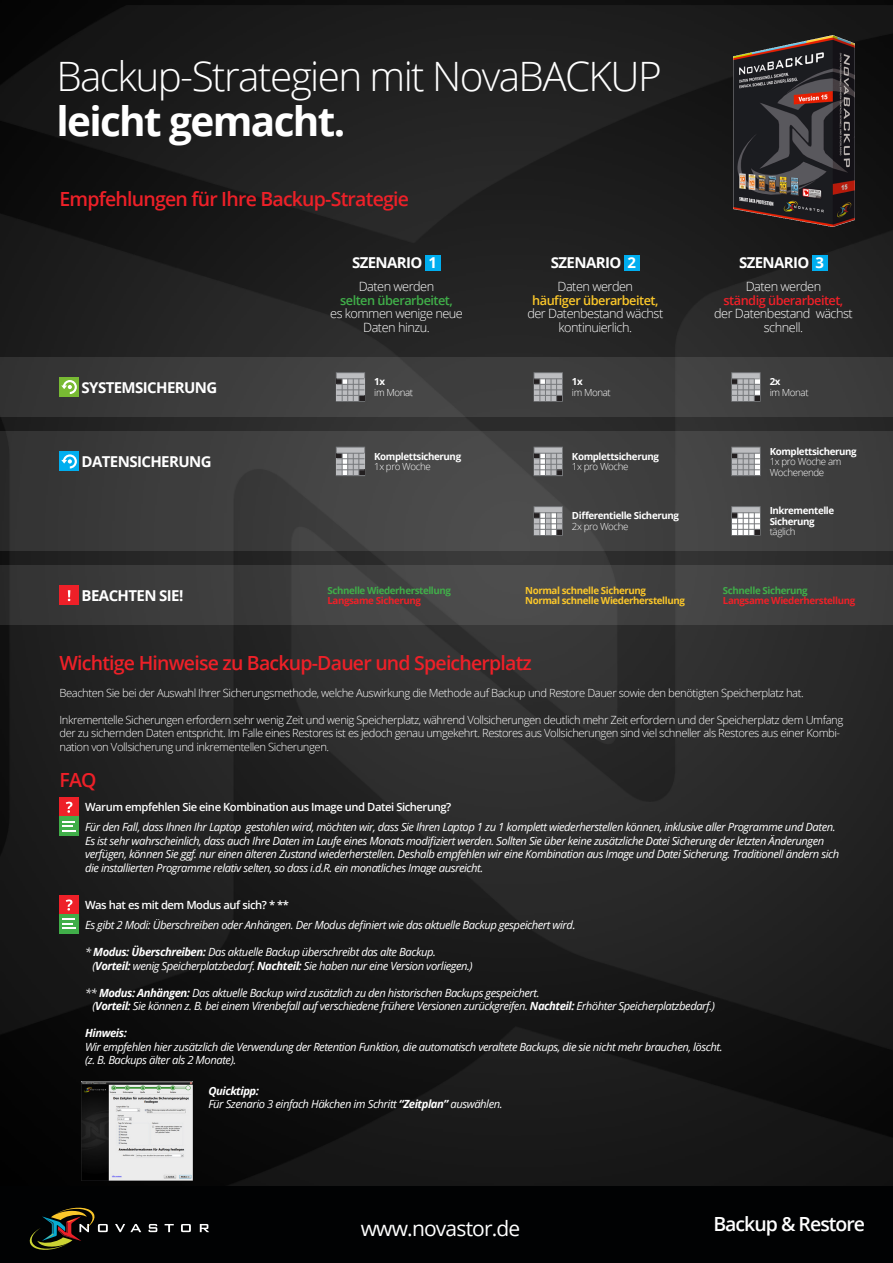
<style>
.page{position:relative;width:893px;height:1263px;background:#fff}
.page>*{position:absolute;margin:0;border:0;box-sizing:border-box;transform-origin:0 0}
.t1{font:300 40.5px "Open Sans";letter-spacing:-.04em;color:#fff}
.t2{font:700 40.5px "Open Sans";letter-spacing:-.04em;color:#fff}
.t3{font:21px "Open Sans";letter-spacing:-.04em;color:#fff}
.t4{font:600 19.5px "Open Sans";letter-spacing:-.04em;color:#ee2028}
.t5{font:600 19.5px "Open Sans";letter-spacing:-.05em;color:#fff}
.t6{font:700 15px "Open Sans";letter-spacing:-.04em;color:#fff}
.t7{font:300 12.75px "Open Sans";letter-spacing:-.04em;color:#fff}
.t8{font:600 12.75px "Open Sans";letter-spacing:-.04em;color:#fbc72a}
.t9{font:600 12.75px "Open Sans";letter-spacing:-.04em;color:#ee2028}
.t10{font:600 12.75px "Open Sans";letter-spacing:-.04em;color:#40ae49}
.t11{font:italic 11.25px/13.5px "Open Sans";letter-spacing:-.04em;color:#fff}
.t12{font:300 11.25px/13.5px "Open Sans";letter-spacing:-.04em;color:#fff}
.t13{font:600 11.25px "Open Sans";letter-spacing:-.04em;color:#fff}
.t14{font:italic 700 11.25px "Open Sans";letter-spacing:-.04em;color:#fff}
.t15{font:700 9.75px/10.5px "Open Sans";letter-spacing:-.04em;color:#fff}
.t16{font:300 9.75px "Open Sans";letter-spacing:-.04em;color:#fff}
.t17{font:700 9.75px "Open Sans";letter-spacing:-.04em;color:#fbc72a}
.t18{font:700 9.75px "Open Sans";letter-spacing:-.04em;color:#40ae49}
.t19{font:700 9.75px "Open Sans";letter-spacing:-.04em;color:#ee2028}
.s1{font-weight:700}
</style>
<div class="page">
<img style="left:0;top:0;width:893px;height:1186px">
<div style="left:0;top:1186px;width:893px;height:77px;background:#010203"></div>
<svg style="left:115px;top:1224px;width:26px;height:8px"></svg>
<svg style="left:148px;top:1224px;width:9px;height:8px"></svg>
<svg style="left:165px;top:1224px;width:9px;height:8px"></svg>
<svg style="left:181px;top:1224px;width:10px;height:8px"></svg>
<svg style="left:200px;top:1224px;width:9px;height:8px"></svg>
<svg style="left:29px;top:1207px;width:79px;height:43px"></svg>
<div style="left:0;top:357px;width:893px;height:60px;background:#3d3d3d"></div>
<div style="left:0;top:566px;width:893px;height:59px;background:linear-gradient(to right,#3b3b3b,#474747)"></div>
<div style="left:0;top:432px;width:893px;height:119px;background:linear-gradient(to right,#3b3b3b,#454545)"></div>
<svg style="left:336px;top:372px;width:29px;height:30px"></svg>
<svg style="left:336px;top:446px;width:29px;height:30px"></svg>
<svg style="left:533px;top:372px;width:30px;height:30px"></svg>
<svg style="left:533px;top:446px;width:30px;height:30px"></svg>
<svg style="left:533px;top:506px;width:30px;height:30px"></svg>
<svg style="left:731px;top:372px;width:30px;height:30px"></svg>
<svg style="left:731px;top:446px;width:30px;height:30px"></svg>
<svg style="left:731px;top:506px;width:30px;height:30px"></svg>
<div style="left:60px;top:377px;width:19px;height:19px;background:#78ba33"></div>
<svg style="left:61px;top:380px;width:16px;height:14px"></svg>
<img style="left:734px;top:36px;width:120px;height:190px">
<div style="left:425px;top:255px;width:16px;height:16px;background:#00aeef"></div>
<div style="left:624px;top:255px;width:15px;height:16px;background:#00aeef"></div>
<div style="left:812px;top:255px;width:15px;height:16px;background:#00aeef"></div>
<div style="left:60px;top:452px;width:19px;height:19px;background:#00aeef"></div>
<svg style="left:61px;top:454px;width:16px;height:14px"></svg>
<div style="left:60px;top:586px;width:19px;height:19px;background:#ee2028"></div>
<svg style="left:68px;top:590px;width:2px;height:11px"></svg>
<div style="left:60px;top:797px;width:19px;height:19px;background:#ee2028"></div>
<svg style="left:66px;top:802px;width:6px;height:11px"></svg>
<div style="left:60px;top:895px;width:19px;height:19px;background:#ee2028"></div>
<svg style="left:66px;top:899px;width:6px;height:11px"></svg>
<div style="left:60px;top:816px;width:19px;height:20px;background:#40ae49"></div>
<svg style="left:62px;top:821px;width:14px;height:10px"></svg>
<div style="left:60px;top:914px;width:19px;height:19px;background:#40ae49"></div>
<svg style="left:62px;top:918px;width:14px;height:11px"></svg>
<img style="left:82px;top:1081px;width:110px;height:100px">
<p class="t1" style="left:56px;top:48px;width:607px">Backup-Strategien mit NovaBACKUP</p>
<p class="t2" style="left:56px;top:92px;width:291px">leicht gemacht.</p>
<p class="t4" style="left:60px;top:186px;width:351px">Empfehlungen für Ihre Backup-Strategie</p>
<p class="t6" style="left:352px;top:252px;width:87px">SZENARIO 1</p>
<p class="t6" style="left:551px;top:252px;width:87px">SZENARIO 2</p>
<p class="t6" style="left:739px;top:252px;width:87px">SZENARIO 3</p>
<p class="t7" style="left:359px;top:278px;width:77px">Daten werden</p>
<p class="t10" style="left:340px;top:291px;width:114px">selten überarbeitet,</p>
<p class="t7" style="left:330px;top:305px;width:134px">es kommen wenige neue</p>
<p class="t7" style="left:363px;top:318px;width:68px">Daten hinzu.</p>
<p class="t7" style="left:558px;top:278px;width:77px">Daten werden</p>
<p class="t8" style="left:532px;top:291px;width:128px">häufiger überarbeitet,</p>
<p class="t7" style="left:527px;top:305px;width:137px">der Datenbestand wächst</p>
<p class="t7" style="left:559px;top:318px;width:75px">kontinuierlich.</p>
<p class="t7" style="left:746px;top:278px;width:77px">Daten werden</p>
<p class="t9" style="left:724px;top:291px;width:121px">ständig überarbeitet,</p>
<p class="t7" style="left:714px;top:305px;width:140px">der Datenbestand wächst</p>
<p class="t7" style="left:764px;top:318px;width:41px">schnell.</p>
<p class="t6" style="left:82px;top:377px;width:137px">SYSTEMSICHERUNG</p>
<p class="t15" style="left:374px;top:376px;width:12px">1x</p>
<p class="t16" style="left:374px;top:386px;width:40px">im Monat</p>
<p class="t15" style="left:572px;top:376px;width:12px">1x</p>
<p class="t16" style="left:572px;top:386px;width:40px">im Monat</p>
<p class="t15" style="left:770px;top:376px;width:12px">2x</p>
<p class="t16" style="left:770px;top:386px;width:40px">im Monat</p>
<p class="t6" style="left:82px;top:451px;width:131px">DATENSICHERUNG</p>
<p class="t15" style="left:374px;top:451px;width:88px">Komplettsicherung</p>
<p class="t16" style="left:374px;top:460px;width:58px">1x pro Woche</p>
<p class="t15" style="left:572px;top:451px;width:88px">Komplettsicherung</p>
<p class="t16" style="left:572px;top:460px;width:58px">1x pro Woche</p>
<p class="t15" style="left:572px;top:510px;width:108px">Differentielle Sicherung</p>
<p class="t16" style="left:572px;top:520px;width:58px">2x pro Woche</p>
<p class="t15" style="left:770px;top:446px;width:88px">Komplettsicherung</p>
<p class="t16" style="left:770px;top:455px;width:73px">1x pro Woche am</p>
<p class="t16" style="left:770px;top:465px;width:56px">Wochenende</p>
<p class="t15" style="left:770px;top:505px;width:66px">Inkrementelle<br>Sicherung</p>
<p class="t16" style="left:770px;top:525px;width:27px">täglich</p>
<p class="t6" style="left:82px;top:585px;width:103px">BEACHTEN SIE!</p>
<p class="t18" style="left:327px;top:583px;width:125px">Schnelle Wiederherstellung</p>
<p class="t19" style="left:327px;top:594px;width:95px">Langsame Sicherung</p>
<p class="t17" style="left:525px;top:583px;width:122px">Normal schnelle Sicherung</p>
<p class="t17" style="left:525px;top:594px;width:161px">Normal schnelle Wiederherstellung</p>
<p class="t18" style="left:723px;top:583px;width:86px">Schnelle Sicherung</p>
<p class="t19" style="left:723px;top:594px;width:134px">Langsame Wiederherstellung</p>
<p class="t4" style="left:60px;top:649px;width:474px">Wichtige Hinweise zu Backup-Dauer und Speicherplatz</p>
<p class="t12" style="left:60px;top:686px;width:746px">Beachten Sie bei der Auswahl Ihrer Sicherungsmethode, welche Auswirkung die Methode auf Backup und Restore Dauer sowie den benötigten Speicherplatz hat.</p>
<p class="t12" style="left:60px;top:713px;width:785px">Inkrementelle Sicherungen erfordern sehr wenig Zeit und wenig Speicherplatz, während Vollsicherungen deutlich mehr Zeit erfordern und der Speicherplatz dem Umfang der zu sichernden Daten entspricht. Im Falle eines Restores ist es jedoch genau umgekehrt. Restores aus Vollsicherungen sind viel schneller als Restores aus einer Kombi&shy;nation von Vollsicherung und inkrementellen Sicherungen.</p>
<p class="t4" style="left:60px;top:766px;width:39px">FAQ</p>
<p class="t13" style="left:85px;top:799px;width:368px">Warum empfehlen Sie eine Kombination aus Image und Datei Sicherung?</p>
<p class="t11" style="left:85px;top:820px;width:756px">Für den Fall, dass Ihnen Ihr Laptop gestohlen wird, möchten wir, dass Sie Ihren Laptop 1 zu 1 komplett wiederherstellen können, inklusive aller Programme und Daten.<br>Es ist sehr wahrscheinlich, dass auch Ihre Daten im Laufe eines Monats modifiziert werden. Sollten Sie über keine zusätzliche Datei Sicherung der letzten Änderungen verfügen, können Sie ggf. nur einen älteren Zustand wiederherstellen. Deshalb empfehlen wir eine Kombination aus Image und Datei Sicherung. Traditionell ändern sich die installierten Programme relativ selten, so dass i.d.R. ein monatliches Image ausreicht.</p>
<p class="t13" style="left:85px;top:897px;width:206px">Was hat es mit dem Modus auf sich? * **</p>
<p class="t11" style="left:85px;top:918px;width:492px">Es gibt 2 Modi: Überschreiben oder Anhängen. Der Modus definiert wie das aktuelle Backup gespeichert wird.</p>
<p class="t11" style="left:85px;top:945px;width:352px">* <span class="s1">Modus: Überschreiben:</span> Das aktuelle Backup überschreibt das alte Backup.</p>
<p class="t11" style="left:92px;top:959px;width:382px">(<span class="s1">Vorteil:</span> wenig Speicherplatzbedarf. <span class="s1">Nachteil:</span> Sie haben nur eine Version vorliegen.)</p>
<p class="t11" style="left:85px;top:986px;width:456px">** <span class="s1">Modus: Anhängen:</span> Das aktuelle Backup wird zusätzlich zu den historischen Backups gespeichert.</p>
<p class="t11" style="left:92px;top:999px;width:624px">(<span class="s1">Vorteil:</span> Sie können z. B. bei einem Virenbefall auf verschiedene frühere Versionen zurückgreifen. <span class="s1">Nachteil:</span> Erhöhter Speicherplatzbedarf.)</p>
<p class="t14" style="left:85px;top:1025px;width:43px">Hinweis:</p>
<p class="t11" style="left:85px;top:1040px;width:639px">Wir empfehlen hier zusätzlich die Verwendung der Retention Funktion, die automatisch veraltete Backups, die sie nicht mehr brauchen, löscht.</p>
<p class="t11" style="left:85px;top:1053px;width:153px">(z. B. Backups älter als 2 Monate).</p>
<p class="t14" style="left:208px;top:1083px;width:52px">Quicktipp:</p>
<p class="t11" style="left:208px;top:1097px;width:296px">Für Szenario 3 einfach Häkchen im Schritt <span class="s1">“Zeitplan”</span> auswählen.</p>
<p class="t3" style="left:361px;top:1214px;width:161px">www.novastor.de</p>
<p class="t5" style="left:713px;top:1210px;width:153px">Backup &amp; Restore</p>
</div>
